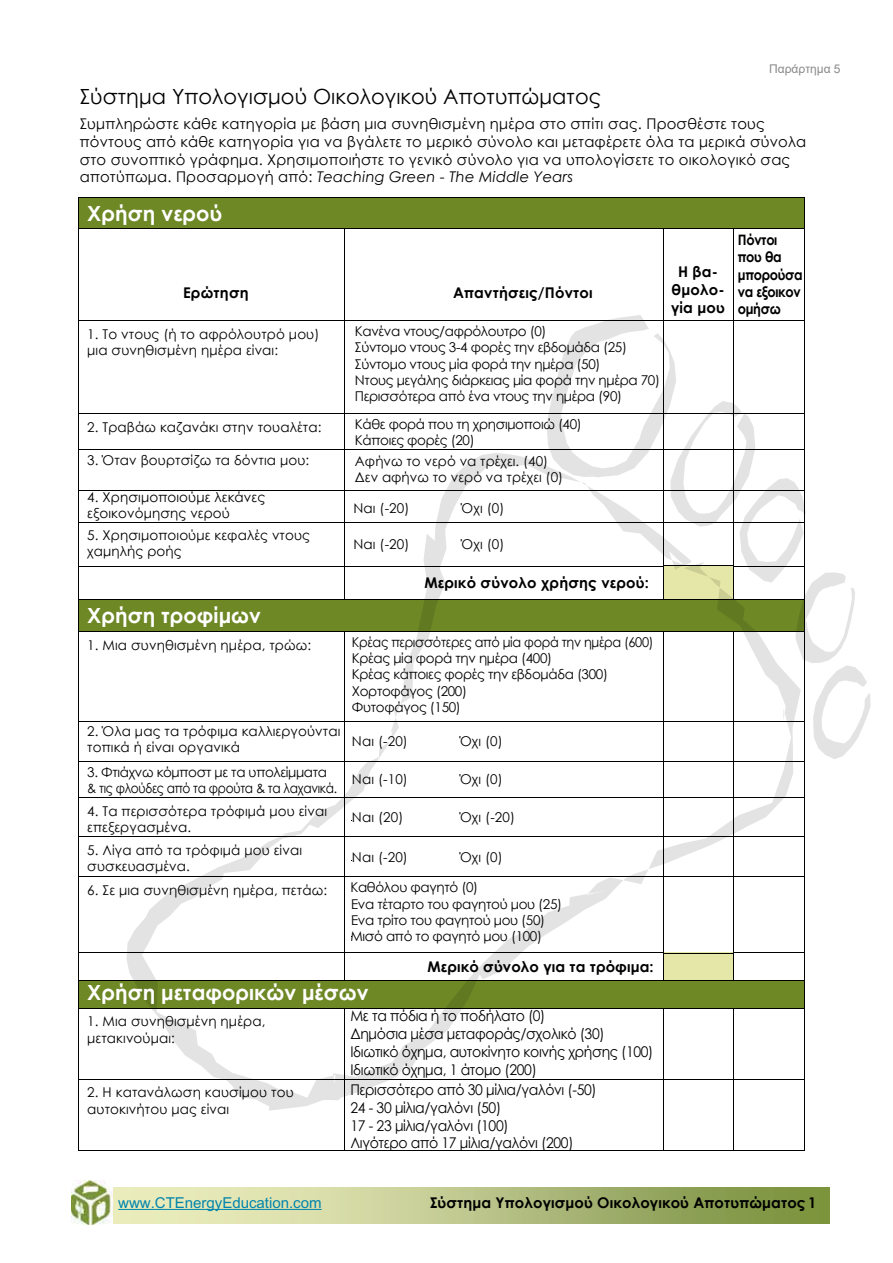
<style>
.page{position:relative;width:893px;height:1263px;background:#fff}
.page>*{position:absolute;margin:0;border:0;box-sizing:border-box;transform-origin:0 0}
.t1{font:700 20.85px "Century Gothic";color:#fff}
.t2{font:20.85px "Century Gothic";letter-spacing:.005em;color:#000}
.t3{font:15px "Arial";color:#0084ad}
.t4{font:14.7px/17.7px "Century Gothic";letter-spacing:.015em;color:#000}
.t5{font:14.7px/17.7px "Century Gothic";letter-spacing:-.025em;color:#000;scale:.95 1}
.t6{font:700 14.7px/17.7px "Century Gothic";letter-spacing:.01em;color:#000;text-align:center}
.t7{font:700 14.4px/17.2px "Century Gothic";letter-spacing:-.025em;color:#000;scale:.9 1}
.t8{font:13.5px/16.2px "Century Gothic";letter-spacing:.005em;color:#000}
.t9{font:13.5px/16.2px "Century Gothic";letter-spacing:-.025em;color:#000}
.t10{font:13.5px/16.2px "Century Gothic";letter-spacing:-.025em;color:#000;scale:.95 1}
.t11{font:12px "Arial";color:#8a8a8d}
.s1{font-style:italic}
</style>
<div class="page">
<div style="left:79px;top:197px;width:725px;height:31px;background:#6e8826"></div>
<hr style="left:79px;top:197px;width:725px;height:1px;background:#000">
<hr style="left:79px;top:197px;width:1px;height:31px;background:#000">
<hr style="left:804px;top:197px;width:1px;height:31px;background:#000">
<hr style="left:79px;top:228px;width:272px;height:1px;background:#000">
<hr style="left:352px;top:228px;width:311px;height:1px;background:#000">
<hr style="left:664px;top:228px;width:69px;height:1px;background:#000">
<hr style="left:734px;top:228px;width:70px;height:1px;background:#000">
<hr style="left:79px;top:229px;width:1px;height:92px;background:#000">
<hr style="left:663px;top:229px;width:1px;height:92px;background:#000">
<hr style="left:733px;top:229px;width:1px;height:92px;background:#000">
<hr style="left:804px;top:229px;width:1px;height:92px;background:#000">
<hr style="left:79px;top:321px;width:272px;height:1px;background:#000">
<hr style="left:352px;top:321px;width:311px;height:1px;background:#000">
<hr style="left:79px;top:321px;width:1px;height:92px;background:#000">
<hr style="left:79px;top:413px;width:272px;height:1px;background:#000">
<hr style="left:352px;top:413px;width:311px;height:1px;background:#000">
<hr style="left:79px;top:414px;width:1px;height:35px;background:#000">
<hr style="left:79px;top:449px;width:272px;height:1px;background:#000">
<hr style="left:352px;top:449px;width:311px;height:1px;background:#000">
<hr style="left:79px;top:450px;width:1px;height:40px;background:#000">
<hr style="left:79px;top:490px;width:272px;height:1px;background:#000">
<hr style="left:79px;top:522px;width:272px;height:1px;background:#000">
<hr style="left:79px;top:566px;width:272px;height:1px;background:#000">
<hr style="left:79px;top:535px;width:1px;height:64px;background:#000">
<div style="left:79px;top:600px;width:725px;height:31px;background:#6e8826"></div>
<hr style="left:79px;top:599px;width:272px;height:1px;background:#000">
<hr style="left:79px;top:600px;width:1px;height:31px;background:#000">
<hr style="left:79px;top:631px;width:272px;height:1px;background:#000">
<hr style="left:79px;top:632px;width:1px;height:89px;background:#000">
<hr style="left:79px;top:721px;width:272px;height:1px;background:#000">
<hr style="left:79px;top:721px;width:1px;height:40px;background:#000">
<hr style="left:79px;top:761px;width:272px;height:1px;background:#000">
<hr style="left:79px;top:762px;width:1px;height:35px;background:#000">
<hr style="left:804px;top:762px;width:1px;height:35px;background:#000">
<hr style="left:79px;top:797px;width:272px;height:1px;background:#000">
<hr style="left:734px;top:797px;width:70px;height:1px;background:#000">
<hr style="left:79px;top:836px;width:272px;height:1px;background:#000">
<hr style="left:734px;top:836px;width:70px;height:1px;background:#000">
<svg style="left:804px;top:797px;width:1px;height:23px"></svg>
<hr style="left:79px;top:820px;width:1px;height:40px;background:#000">
<hr style="left:804px;top:820px;width:1px;height:40px;background:#000">
<hr style="left:79px;top:876px;width:272px;height:1px;background:#000">
<hr style="left:734px;top:876px;width:70px;height:1px;background:#000">
<hr style="left:79px;top:861px;width:1px;height:75px;background:#000">
<hr style="left:804px;top:861px;width:1px;height:75px;background:#000">
<hr style="left:79px;top:952px;width:272px;height:1px;background:#000">
<hr style="left:734px;top:952px;width:70px;height:1px;background:#000">
<hr style="left:79px;top:937px;width:1px;height:43px;background:#000">
<hr style="left:804px;top:937px;width:1px;height:43px;background:#000">
<div style="left:79px;top:981px;width:725px;height:27px;background:#6e8826"></div>
<hr style="left:79px;top:980px;width:272px;height:1px;background:#000">
<hr style="left:734px;top:980px;width:70px;height:1px;background:#000">
<hr style="left:79px;top:1008px;width:272px;height:1px;background:#000">
<hr style="left:734px;top:1008px;width:70px;height:1px;background:#000">
<svg style="left:804px;top:980px;width:1px;height:28px"></svg>
<hr style="left:79px;top:1008px;width:1px;height:71px;background:#000">
<hr style="left:804px;top:1008px;width:1px;height:71px;background:#000">
<hr style="left:79px;top:1079px;width:272px;height:1px;background:#000">
<hr style="left:734px;top:1079px;width:70px;height:1px;background:#000">
<hr style="left:79px;top:1080px;width:1px;height:70px;background:#000">
<hr style="left:79px;top:1150px;width:272px;height:1px;background:#000">
<hr style="left:344px;top:229px;width:1px;height:92px;background:#000">
<hr style="left:344px;top:321px;width:1px;height:92px;background:#000">
<hr style="left:344px;top:414px;width:1px;height:35px;background:#000">
<hr style="left:344px;top:450px;width:1px;height:40px;background:#000">
<hr style="left:344px;top:1080px;width:1px;height:70px;background:#000">
<hr style="left:352px;top:1150px;width:311px;height:1px;background:#000">
<hr style="left:663px;top:1080px;width:1px;height:70px;background:#000">
<hr style="left:664px;top:1150px;width:69px;height:1px;background:#000">
<hr style="left:733px;top:1080px;width:1px;height:70px;background:#000">
<hr style="left:734px;top:1150px;width:70px;height:1px;background:#000">
<hr style="left:804px;top:1080px;width:1px;height:70px;background:#000">
<svg style="left:126px;top:453px;width:667px;height:658px"></svg>
<svg style="left:547px;top:315px;width:324px;height:447px"></svg>
<img style="left:112px;top:1188px;width:718px;height:35px">
<hr style="left:118px;top:1209px;width:204px;height:1px;background:#0084ad">
<img style="left:71px;top:1180px;width:41px;height:44px">
<p class="t11" style="left:769px;top:60px;width:73px">Παράρτημα 5</p>
<h1 class="t2" style="left:80px;top:82px;width:523px">Σύστημα Υπολογισμού Οικολογικού Αποτυπώματος</h1>
<p class="t4" style="left:80px;top:115px;width:728px">Συμπληρώστε κάθε κατηγορία με βάση μια συνηθισμένη ημέρα στο σπίτι σας. Προσθέστε τους πόντους από κάθε κατηγορία για να βγάλετε το μερικό σύνολο και μεταφέρετε όλα τα μερικά σύνολα στο συνοπτικό γράφημα. Χρησιμοποιήστε το γενικό σύνολο για να υπολογίσετε το οικολογικό σας αποτύπωμα. Προσαρμογή από: <span class="s1">Teaching Green - The Middle Years</span></p>
<h1 class="t1" style="left:87px;top:197px;width:137px">Χρήση νερού</h1>
<p class="t6" style="left:183px;top:283px;width:67px">Ερώτηση</p>
<p class="t6" style="left:453px;top:283px;width:141px">Απαντήσεις/Πόντοι</p>
<p class="t8" style="left:87px;top:326px;width:234px">1. Το ντους (ή το αφρόλουτρό μου) μια συνηθισμένη ημέρα είναι:</p>
<p class="t9" style="left:355px;top:323px;width:307px">Κανένα ντους/αφρόλουτρο (0)<br>Σύντομο ντους 3-4 φορές την εβδομάδα (25)<br>Σύντομο ντους μία φορά την ημέρα (50)<br>Ντους μεγάλης διάρκειας μία φορά την ημέρα 70)<br>Περισσότερα από ένα ντους την ημέρα (90)</p>
<p class="t8" style="left:87px;top:418px;width:236px">2. Τραβάω καζανάκι στην τουαλέτα:</p>
<p class="t9" style="left:355px;top:415px;width:228px">Κάθε φορά που τη χρησιμοποιώ (40)<br>Κάποιες φορές (20)</p>
<p class="t8" style="left:87px;top:451px;width:224px">3. Όταν βουρτσίζω τα δόντια μου:</p>
<p class="t8" style="left:355px;top:453px;width:210px">Αφήνω το νερό να τρέχει. (40)<br>Δεν αφήνω το νερό να τρέχει (0)</p>
<p class="t8" style="left:87px;top:489px;width:179px">4. Χρησιμοποιούμε λεκάνες εξοικονόμησης νερού</p>
<p class="t8" style="left:353px;top:499px;width:58px">Ναι (-20)</p>
<p class="t8" style="left:462px;top:499px;width:44px">Όχι (0)</p>
<p class="t8" style="left:87px;top:526px;width:224px">5. Χρησιμοποιούμε κεφαλές ντους χαμηλής ροής</p>
<h1 class="t1" style="left:87px;top:600px;width:175px">Χρήση τροφίμων</h1>
<p class="t8" style="left:87px;top:637px;width:225px">1. Μια συνηθισμένη ημέρα, τρώω:</p>
<p class="t8" style="left:87px;top:723px;width:255px">2. Όλα μας τα τρόφιμα καλλιεργούνται τοπικά ή είναι οργανικά</p>
<p class="t9" style="left:87px;top:764px;width:251px">3. Φτιάχνω κόμποστ με τα υπολείμματα &amp; τις φλούδες από τα φρούτα &amp; τα λαχανικά.</p>
<p class="t8" style="left:87px;top:803px;width:241px">4. Τα περισσότερα τρόφιμά μου είναι επεξεργασμένα.</p>
<p class="t8" style="left:353px;top:535px;width:58px">Ναι (-20)</p>
<p class="t8" style="left:462px;top:535px;width:44px">Όχι (0)</p>
<p class="t6" style="left:424px;top:573px;width:226px">Μερικό σύνολο χρήσης νερού:</p>
<p class="t10" style="left:352px;top:634px;width:319px">Κρέας περισσότερες από μία φορά την ημέρα (600)<br>Κρέας μία φορά την ημέρα (400)<br>Κρέας κάποιες φορές την εβδομάδα (300)<br>Χορτοφάγος (200)<br>Φυτοφάγος (150)</p>
<p class="t8" style="left:352px;top:732px;width:58px">Ναι (-20)</p>
<p class="t8" style="left:460px;top:732px;width:44px">Όχι (0)</p>
<p class="t8" style="left:352px;top:771px;width:58px">Ναι (-10)</p>
<p class="t8" style="left:460px;top:771px;width:44px">Όχι (0)</p>
<p class="t8" style="left:352px;top:808px;width:53px">Ναι (20)</p>
<p class="t8" style="left:460px;top:808px;width:57px">Όχι (-20)</p>
<p class="t8" style="left:87px;top:841px;width:216px">5. Λίγα από τα τρόφιμά μου είναι συσκευασμένα.</p>
<p class="t8" style="left:87px;top:882px;width:241px">6. Σε μια συνηθισμένη ημέρα, πετάω:</p>
<p class="t9" style="left:350px;top:879px;width:213px">Καθόλου φαγητό (0)<br>Ένα τέταρτο του φαγητού μου (25)<br>Ένα τρίτο του φαγητού μου (50)<br>Μισό από το φαγητό μου (100)</p>
<p class="t8" style="left:352px;top:849px;width:58px">Ναι (-20)</p>
<p class="t8" style="left:460px;top:849px;width:44px">Όχι (0)</p>
<h1 class="t1" style="left:87px;top:976px;width:283px">Χρήση μεταφορικών μέσων</h1>
<p class="t6" style="left:427px;top:957px;width:228px">Μερικό σύνολο για τα τρόφιμα:</p>
<p class="t8" style="left:87px;top:1013px;width:180px">1. Μια συνηθισμένη ημέρα, μετακινούμαι:</p>
<p class="t8" style="left:87px;top:1084px;width:208px">2. Η κατανάλωση καυσίμου του αυτοκινήτου μας είναι</p>
<p class="t5" style="left:350px;top:1007px;width:321px">Με τα πόδια ή το ποδήλατο (0)<br>Δημόσια μέσα μεταφοράς/σχολικό (30)<br>Ιδιωτικό όχημα, αυτοκίνητο κοινής χρήσης (100)<br>Ιδιωτικό όχημα, 1 άτομο (200)</p>
<p class="t5" style="left:350px;top:1081px;width:261px">Περισσότερο από 30 μίλια/γαλόνι (-50)<br>24 - 30 μίλια/γαλόνι (50)<br>17 - 23 μίλια/γαλόνι (100)<br>Λιγότερο από 17 μίλια/γαλόνι (200)</p>
<p class="t6" style="left:671px;top:262px;width:56px">Η βα&shy;θμολο&shy;γία μου</p>
<p class="t7" style="left:738px;top:231px;width:74px">Πόντοι που θα μπορούσα να εξοικον ομήσω</p>
<p class="t3" style="left:118px;top:1194px;width:205px">www.CTEnergyEducation.com</p>
<p class="t6" style="left:430px;top:1193px;width:388px">Σύστημα Υπολογισμού Οικολογικού Αποτυπώματος 1</p>
</div>
